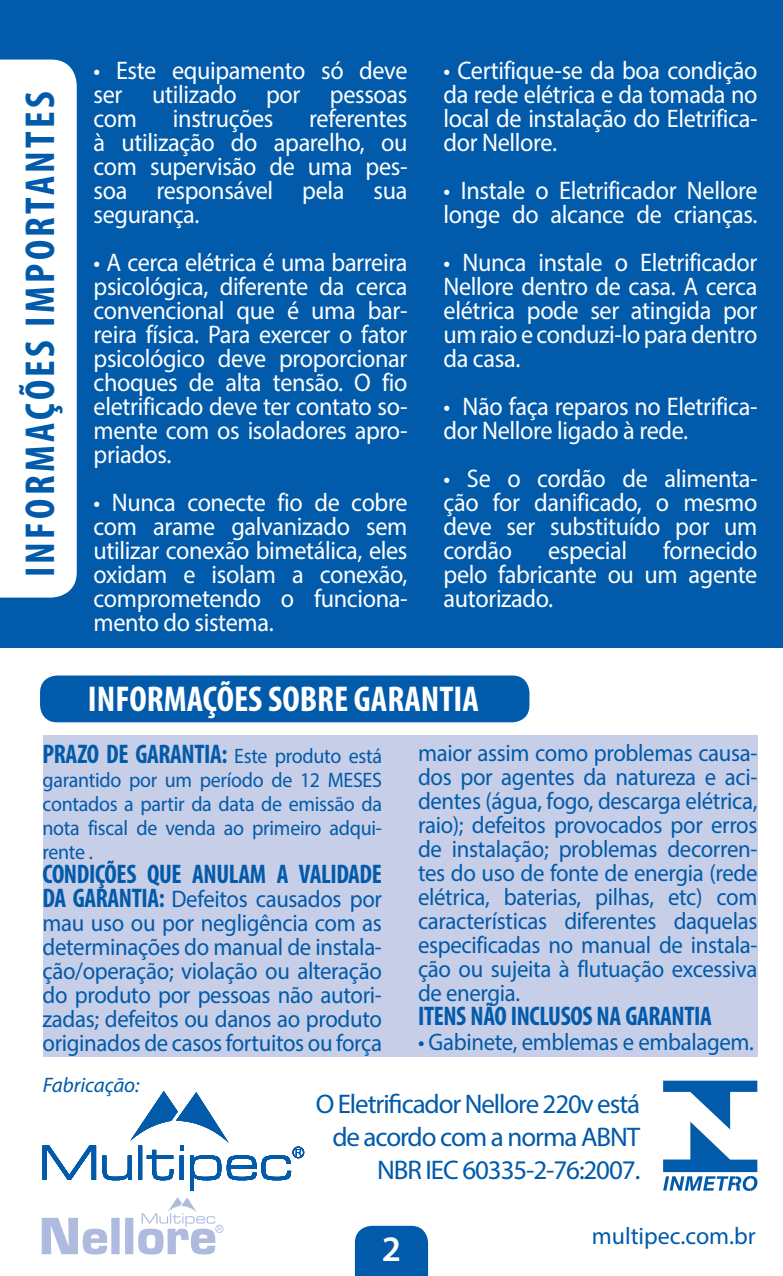
<style>
.page{position:relative;width:783px;height:1276px;background:#fff}
.page>*{position:absolute;margin:0;border:0;box-sizing:border-box;transform-origin:0 0}
.t1{font:700 condensed 42px "Myriad Pro";letter-spacing:.08em;color:#015aaa}
.t2{font:700 condensed 36px "Myriad Pro";color:#fff}
.t3{font:600 36px "Myriad Pro";color:#fff}
.t4{font:700 condensed 27px "Myriad Pro";letter-spacing:-.015em;color:#015aaa;scale:.95 1}
.t5{font:27px/33px "Myriad Pro";letter-spacing:-.04em;color:#015aaa;text-align:right}
.t6{font:25.5px/24px "Myriad Pro";letter-spacing:-.015em;color:#fff;text-align:justify;scale:.95 1}
.t7{font:24px/24px "Myriad Pro";letter-spacing:-.015em;color:#015aaa;text-align:justify;scale:.95 1}
.t8{font:24px "Myriad Pro";letter-spacing:-.015em;color:#015aaa}
.t9{font:21px/24px "Myriad Pro";letter-spacing:-.015em;color:#015aaa;text-align:justify;scale:.95 1}
.t10{font:italic 21px "Myriad Pro";color:#015aaa}
.s1{font-weight:400;font-stretch:normal;font-size:21px}
.s2{font-weight:700;font-stretch:condensed;font-size:27px}
</style>
<div class="page">
<div style="left:355px;top:1225px;width:73px;height:51px;background:#015aaa"></div>
<svg style="left:42px;top:1197px;width:180px;height:57px"></svg>
<div style="left:0;top:0;width:782px;height:648px;background:#015aaa"></div>
<div style="left:0;top:60px;width:77px;height:537px;background:#fff"></div>
<div style="left:14px;top:81px;width:48px;height:507px;background:#fff"></div>
<svg style="left:663px;top:1080px;width:94px;height:111px"></svg>
<div style="left:43px;top:736px;width:714px;height:321px;background:#c7cee8"></div>
<div style="left:40px;top:675px;width:489px;height:47px;background:#015aaa;border-radius:17px"></div>
<svg style="left:43px;top:1145px;width:53px;height:35px"></svg>
<svg style="left:102px;top:1091px;width:202px;height:100px"></svg>
<h1 class="t1" style="left:14px;top:577px;width:487px;rotate:-90deg">INFORMAÇÕES IMPORTANTES</h1>
<p class="t6" style="left:94px;top:58px;width:332px">• Este equipamento só deve ser utilizado por pessoas com</p>
<p class="t6" style="left:94px;top:106px;width:332px;text-indent:215px">referentes à utilização do aparelho, ou com supervisão de uma pes&shy;soa responsável pela sua segurança.</p>
<p class="t6" style="left:94px;top:250px;width:332px">• A cerca elétrica é uma barreira psicológica, diferente da cerca convencional que é uma bar&shy;reira física. Para exercer o fator psicológico deve proporcionar choques de alta tensão. O fio eletrificado deve ter contato so&shy;mente com os isoladores apro&shy;priados.</p>
<p class="t6" style="left:94px;top:490px;width:332px">• Nunca conecte fio de cobre com arame galvanizado sem utilizar conexão bimetálica, eles oxidam e isolam a conexão, comprometendo o funciona&shy;mento do sistema.</p>
<p class="t6" style="left:173px;top:106px;width:107px">instruções</p>
<p class="t6" style="left:443px;top:58px;width:332px">• Certifique-se da boa condição da rede elétrica e da tomada no local de instalação do Eletrifica&shy;dor Nellore.</p>
<p class="t6" style="left:443px;top:178px;width:332px">• Instale o Eletrificador Nellore longe do alcance de crianças.</p>
<p class="t6" style="left:443px;top:250px;width:332px">• Nunca instale o Eletrificador Nellore dentro de casa. A cerca elétrica pode ser atingida por um raio e conduzi-lo para dentro da casa.</p>
<p class="t6" style="left:443px;top:394px;width:332px">• Não faça reparos no Eletrifica&shy;dor Nellore ligado à rede.</p>
<p class="t6" style="left:443px;top:466px;width:332px">• Se o cordão de alimenta&shy;ção for danificado, o mesmo deve ser substituído por um cordão</p>
<p class="t6" style="left:443px;top:538px;width:332px;text-indent:219px">fornecido pelo fabricante ou um agente autorizado.</p>
<p class="t6" style="left:548px;top:538px;width:85px">especial</p>
<h2 class="t2" style="left:88px;top:676px;width:392px">INFORMAÇÕES SOBRE GARANTIA</h2>
<p class="t4" style="left:43px;top:736px;width:359px">PRAZO DE GARANTIA: <span class="s1">Este produto está</span></p>
<p class="t9" style="left:43px;top:767px;width:359px">garantido por um período de 12 MESES contados a partir da data de emissão da nota fiscal de venda ao primeiro adqui&shy;rente .</p>
<p class="t4" style="left:43px;top:856px;width:359px">CONDIÇÕES QUE ANULAM A VALIDADE</p>
<p class="t7" style="left:43px;top:886px;width:359px"><span class="s2">DA GARANTIA:</span> Defeitos causados por mau uso ou por negligência com as determinações do manual de instala&shy;ção/operação; violação ou alteração do produto por pessoas não autori&shy;zadas; defeitos ou danos ao produto originados de casos fortuitos ou força</p>
<p class="t7" style="left:418px;top:741px;width:359px">maior assim como problemas causa&shy;dos por agentes da natureza e aci&shy;dentes (água, fogo, descarga elétrica, raio); defeitos provocados por erros de instalação; problemas decorren&shy;tes do uso de fonte de energia (rede elétrica, baterias, pilhas, etc) com características diferentes daquelas especificadas no manual de instala&shy;ção ou sujeita à flutuação excessiva de energia.</p>
<p class="t4" style="left:418px;top:999px;width:310px">ITENS NÃO INCLUSOS NA GARANTIA</p>
<p class="t7" style="left:418px;top:1029px;width:355px">• Gabinete, emblemas e embalagem.</p>
<p class="t10" style="left:43px;top:1071px;width:98px">Fabricação:</p>
<p class="t5" style="left:315px;top:1086px;width:326px">O Eletrificador Nellore 220v está de acordo com a norma ABNT<br>NBR IEC 60335-2-76:2007.</p>
<h2 class="t3" style="left:382px;top:1226px;width:21px">2</h2>
<p class="t8" style="left:591px;top:1221px;width:165px">multipec.com.br</p>
</div>
